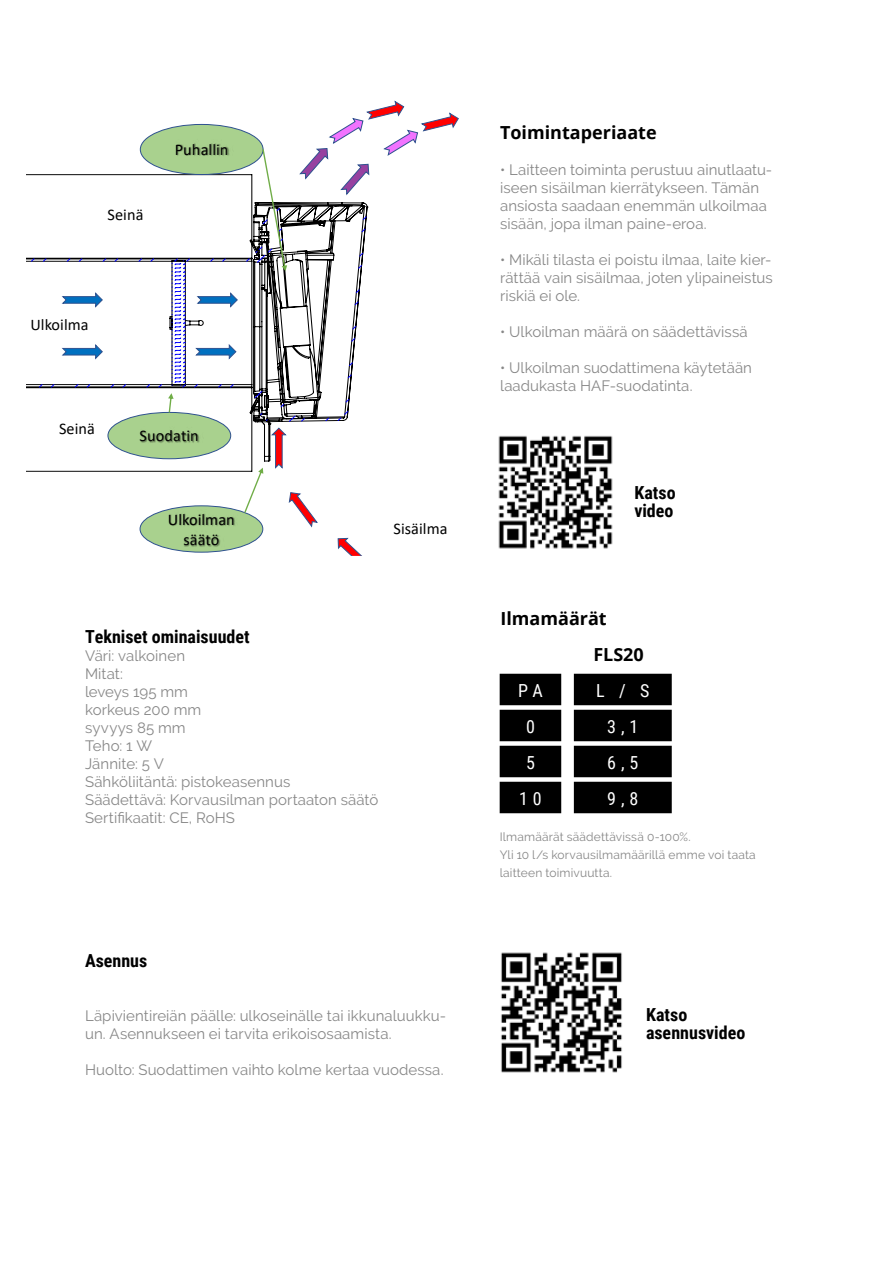
<style>
.page{position:relative;width:893px;height:1263px;background:#fff}
.page>*{position:absolute;margin:0;border:0;box-sizing:border-box;transform-origin:0 0}
.t1{font:700 18px/18px "Roboto Condensed";color:#000}
.t2{font:700 18px "Open Sans";color:#000}
.t3{font:18px/36px "Roboto Condensed";color:#fff;text-align:center}
.t4{font:16.2px/20.5px "Calibri";letter-spacing:.005em;color:#000;text-align:center}
.t5{font:15px/18px "Raleway";letter-spacing:.005em;color:#878787}
.t6{font:12px/18px "Raleway";letter-spacing:.015em;color:#878787}
</style>
<div class="page">
<svg style="left:26px;top:174px;width:342px;height:298px"></svg>
<svg style="left:26px;top:208px;width:341px;height:214px"></svg>
<svg style="left:270px;top:427px;width:18px;height:43px"></svg>
<svg style="left:288px;top:492px;width:30px;height:36px"></svg>
<svg style="left:337px;top:537px;width:25px;height:19px"></svg>
<svg style="left:295px;top:100px;width:164px;height:100px"></svg>
<svg style="left:61px;top:291px;width:43px;height:18px"></svg>
<svg style="left:61px;top:343px;width:43px;height:17px"></svg>
<svg style="left:196px;top:291px;width:43px;height:18px"></svg>
<svg style="left:194px;top:343px;width:43px;height:17px"></svg>
<div style="left:140px;top:506px;width:123px;height:46px;background:#a9d18e;border-radius:50%"></div>
<img style="left:157px;top:505px;width:94px;height:21px">
<img style="left:173px;top:524px;width:58px;height:29px">
<div style="left:108px;top:412px;width:123px;height:47px;background:#a9d18e;border-radius:50%"></div>
<div style="left:107px;top:412px;width:124px;height:47px;border:1px solid #2f528f;border-radius:50%"></div>
<img style="left:129px;top:430px;width:82px;height:27px">
<div style="left:140px;top:124px;width:123px;height:51px;background:#a9d18e;border-radius:50%"></div>
<div style="left:140px;top:124px;width:124px;height:51px;border:1px solid #2f528f;border-radius:50%"></div>
<img style="left:164px;top:143px;width:76px;height:28px">
<svg style="left:244px;top:468px;width:19px;height:45px"></svg>
<svg style="left:168px;top:393px;width:6px;height:19px"></svg>
<svg style="left:262px;top:149px;width:25px;height:262px"></svg>
<img style="left:498px;top:435px;width:115px;height:114px">
<img style="left:501px;top:952px;width:121px;height:121px">
<div style="left:500px;top:674px;width:61px;height:31px;background:#000"></div>
<div style="left:500px;top:710px;width:61px;height:31px;background:#000"></div>
<div style="left:500px;top:746px;width:61px;height:31px;background:#000"></div>
<div style="left:500px;top:782px;width:61px;height:31px;background:#000"></div>
<div style="left:574px;top:674px;width:98px;height:31px;background:#000"></div>
<div style="left:574px;top:710px;width:98px;height:31px;background:#000"></div>
<div style="left:574px;top:746px;width:98px;height:31px;background:#000"></div>
<div style="left:574px;top:782px;width:98px;height:31px;background:#000"></div>
<p class="t4" style="left:107px;top:204px;width:38px">Seinä</p>
<p class="t4" style="left:175px;top:139px;width:55px">Puhallin</p>
<p class="t4" style="left:30px;top:314px;width:60px">Ulkoilma</p>
<p class="t4" style="left:59px;top:417px;width:38px">Seinä</p>
<p class="t4" style="left:140px;top:425px;width:61px">Suodatin</p>
<p class="t4" style="left:168px;top:509px;width:69px">Ulkoilman säätö</p>
<p class="t4" style="left:394px;top:518px;width:56px">Sisäilma</p>
<p class="t1" style="left:85px;top:627px;width:166px">Tekniset ominaisuudet</p>
<p class="t5" style="left:85px;top:647px;width:295px">Väri: valkoinen<br>Mitat:<br>leveys 195 mm<br>korkeus 200 mm<br>syvyys 85 mm<br>Teho: 1 W<br>Jännite: 5 V<br>Sähköliitäntä: pistokeasennus<br>Säädettävä: Korvausilman portaaton säätö<br>Sertifikaatit: CE, RoHS</p>
<p class="t1" style="left:85px;top:951px;width:64px">Asennus</p>
<p class="t5" style="left:85px;top:1007px;width:362px">Läpivientireiän päälle: ulkoseinälle tai ikkunaluukku&shy;un. Asennukseen ei tarvita erikoisosaamista.</p>
<p class="t5" style="left:85px;top:1061px;width:360px">Huolto: Suodattimen vaihto kolme kertaa vuodessa.</p>
<p class="t2" style="left:500px;top:120px;width:158px">Toimintaperiaate</p>
<p class="t5" style="left:500px;top:161px;width:274px">• Laitteen toiminta perustuu ainutlaatu&shy;iseen sisäilman kierrätykseen. Tämän ansiosta saadaan enemmän ulkoilmaa sisään, jopa ilman paine-eroa.</p>
<p class="t5" style="left:500px;top:251px;width:274px;text-align:justify">• Mikäli tilasta ei poistu ilmaa, laite kier&shy;rättää vain sisäilmaa, joten ylipaineistus riskiä ei ole.</p>
<p class="t5" style="left:500px;top:323px;width:249px">• Ulkoilman määrä on säädettävissä</p>
<p class="t5" style="left:500px;top:359px;width:253px">• Ulkoilman suodattimena käytetään laadukasta HAF-suodatinta.</p>
<p class="t1" style="left:634px;top:483px;width:43px">Katso video</p>
<p class="t2" style="left:500px;top:606px;width:108px">Ilmamäärät</p>
<p class="t2" style="left:593px;top:642px;width:52px">FLS20</p>
<p class="t3" style="left:518px;top:672px;width:26px">PA<br>0<br>5<br>1 0</p>
<p class="t3" style="left:596px;top:672px;width:55px">L / S<br>3,1<br>6,5<br>9,8</p>
<p class="t6" style="left:500px;top:828px;width:258px">Ilmamäärät säädettävissä 0-100%.<br>Yli 10 l/s korvausilmamäärillä emme voi taata laitteen toimivuutta.</p>
<p class="t1" style="left:646px;top:1005px;width:101px">Katso asennusvideo</p>
</div>
